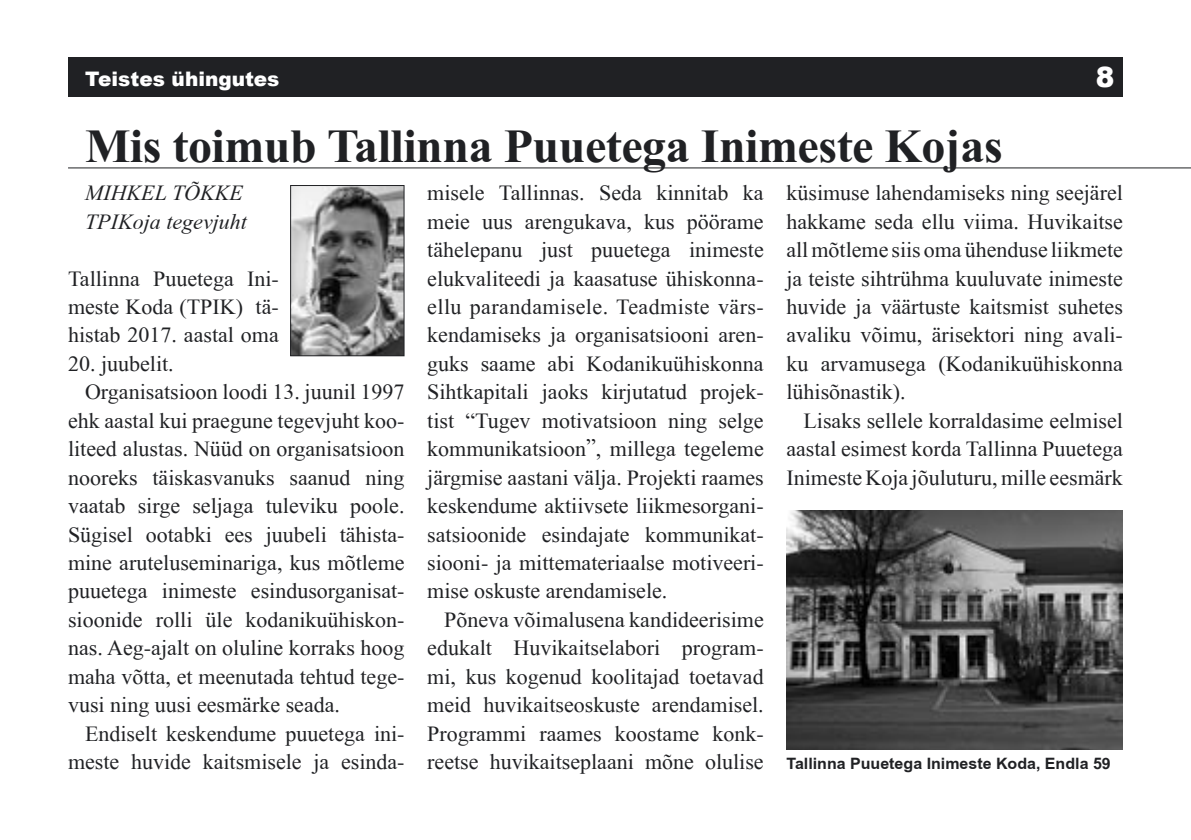
<style>
.page{position:relative;width:1191px;height:840px;background:#fff}
.page>*{position:absolute;margin:0;border:0;box-sizing:border-box;transform-origin:0 0}
.t1{font:700 48px "EE Times New Roman";letter-spacing:-.01em;color:#202124}
.t2{font:900 28px "Arial";color:#fff}
.t3{font:22px/28.4px "EE Times New Roman";color:#202124;text-align:justify}
.t4{font:italic 22px/28.4px "EE Times New Roman";color:#202124}
.t5{font:900 20px "Arial";color:#fff}
.t6{font:700 16px "EE Arial";color:#202124}
</style>
<div class="page">
<div style="left:68px;top:57px;width:1055px;height:39px;background:#202124"></div>
<hr style="left:68px;top:167px;width:1123px;height:1px;background:#202124">
<img style="left:292px;top:187px;width:110px;height:167px">
<div style="left:290px;top:185px;width:114px;height:171px;border:1px solid #202124"></div>
<img style="left:786px;top:510px;width:337px;height:239px">
<p class="t5" style="left:85px;top:64px;width:196px">Teistes ühingutes</p>
<p class="t2" style="left:1095px;top:56px;width:20px">8</p>
<h1 class="t1" style="left:85px;top:118px;width:919px">Mis toimub Tallinna Puuetega Inimeste Kojas</h1>
<p class="t3" style="left:427px;top:179px;width:338px">misele Tallinnas. Seda kinnitab ka meie uus arengukava, kus pöörame tähelepanu just puuetega inimeste elukvaliteedi ja kaasatuse ühiskonna&shy;ellu parandamisele. Teadmiste värs&shy;kendamiseks ja organisatsiooni aren&shy;guks saame abi Kodanikuühiskonna Sihtkapitali jaoks kirjutatud projek&shy;tist “Tugev motivatsioon ning selge kommunikatsioon”, millega tegeleme järgmise aastani välja. Projekti raames keskendume aktiivsete liikmesorgani&shy;satsioonide esindajate kommunikat&shy;siooni- ja mittemateriaalse motiveeri&shy;mise oskuste arendamisele.</p>
<p class="t3" style="left:427px;top:605px;width:338px;text-indent:17px">Põneva võimalusena kandideerisime edukalt Huvikaitselabori program&shy;mi, kus kogenud koolitajad toetavad meid huvikaitseoskuste arendamisel.<br>Programmi raames koostame konk&shy;reetse huvikaitseplaani mõne olulise</p>
<p class="t4" style="left:85px;top:179px;width:163px">MIHKEL TÕKKE<br>TPIKoja tegevjuht</p>
<p class="t3" style="left:68px;top:264px;width:212px">Tallinna Puuetega Ini&shy;meste Koda (TPIK) tä&shy;histab 2017. aastal oma</p>
<p class="t3" style="left:68px;top:349px;width:107px">20. juubelit.</p>
<p class="t3" style="left:85px;top:377px;width:321px">Organisatsioon loodi 13. juunil 1997</p>
<p class="t3" style="left:68px;top:406px;width:338px">ehk aastal kui praegune tegevjuht koo-</p>
<p class="t3" style="left:68px;top:434px;width:338px">liteed alustas. Nüüd on organisatsioon</p>
<p class="t3" style="left:68px;top:463px;width:338px">nooreks täiskasvanuks saanud ning</p>
<p class="t3" style="left:68px;top:491px;width:338px">vaatab sirge seljaga tuleviku poole.</p>
<p class="t3" style="left:68px;top:519px;width:338px">Sügisel ootabki ees juubeli tähista-</p>
<p class="t3" style="left:68px;top:548px;width:338px">mine aruteluseminariga, kus mõtleme</p>
<p class="t3" style="left:68px;top:576px;width:338px">puuetega inimeste esindusorganisat-</p>
<p class="t3" style="left:68px;top:605px;width:338px">sioonide rolli üle kodanikuühiskon-</p>
<p class="t3" style="left:68px;top:633px;width:338px">nas. Aeg-ajalt on oluline korraks hoog</p>
<p class="t3" style="left:68px;top:661px;width:338px">maha võtta, et meenutada tehtud tege-</p>
<p class="t3" style="left:68px;top:690px;width:273px">vusi ning uusi eesmärke seada.</p>
<p class="t3" style="left:85px;top:718px;width:321px">Endiselt keskendume puuetega ini-</p>
<p class="t3" style="left:68px;top:747px;width:338px">meste huvide kaitsmisele ja esinda-</p>
<p class="t3" style="left:786px;top:179px;width:338px">küsimuse lahendamiseks ning seejärel hakkame seda ellu viima. Huvikaitse all mõtleme siis oma ühenduse liikmete ja teiste sihtrühma kuuluvate inimeste huvide ja väärtuste kaitsmist suhetes avaliku võimu, ärisektori ning avali&shy;ku arvamusega (Kodanikuühiskonna lühisõnastik).</p>
<p class="t3" style="left:786px;top:406px;width:338px;text-indent:17px">Lisaks sellele korraldasime eelmisel aastal esimest korda Tallinna Puuetega Inimeste Koja jõuluturu, mille eesmärk</p>
<p class="t6" style="left:786px;top:754px;width:326px">Tallinna Puuetega Inimeste Koda, Endla 59</p>
</div>
